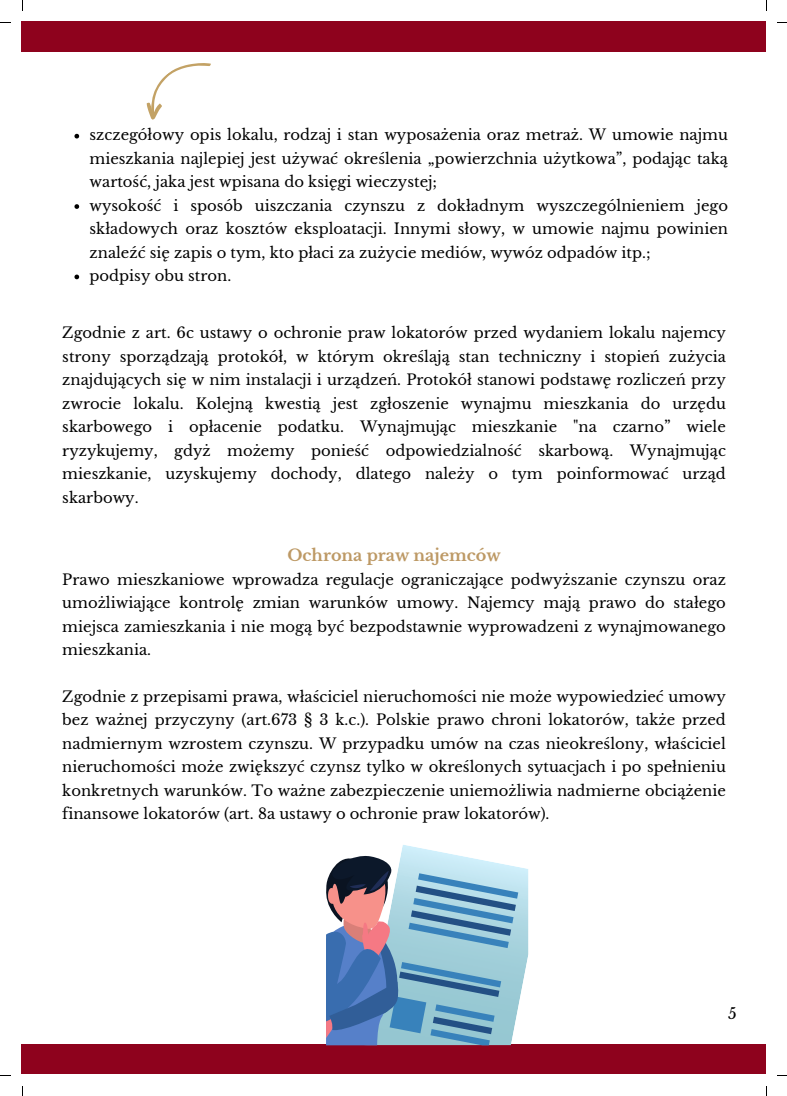
<style>
.page{position:relative;width:787px;height:1096px;background:#fff}
.page>*{position:absolute;margin:0;border:0;box-sizing:border-box;transform-origin:0 0}
.t1{font:700 16px "Libre Baskerville";color:#bd9965}
.t2{font:15px "Libre Baskerville";color:#000}
.t3{font:14.75px/23.5px "Libre Baskerville";color:#000;text-align:justify}
</style>
<div class="page">
<div style="left:22px;top:22px;width:744px;height:30px;background:#8e021d"></div>
<div style="left:22px;top:1044px;width:744px;height:29px;background:#8e021d"></div>
<svg style="left:146px;top:63px;width:65px;height:57px"></svg>
<svg style="left:326px;top:845px;width:202px;height:200px;background:#89a9c2"></svg>
<svg style="left:74px;top:134px;width:5px;height:4px"></svg>
<svg style="left:74px;top:204px;width:5px;height:5px"></svg>
<svg style="left:74px;top:274px;width:5px;height:5px"></svg>
<p class="t3" style="left:90px;top:123px;width:640px">szczegółowy opis lokalu, rodzaj i stan wyposażenia oraz metraż. W umowie najmu mieszkania najlepiej jest używać określenia „powierzchnia użytkowa”, podając taką wartość, jaka jest wpisana do księgi wieczystej;</p>
<p class="t3" style="left:90px;top:194px;width:640px">wysokość i sposób uiszczania czynszu z dokładnym wyszczególnieniem jego składowych oraz kosztów eksploatacji. Innymi słowy, w umowie najmu powinien znaleźć się zapis o tym, kto płaci za zużycie mediów, wywóz odpadów itp.;</p>
<p class="t3" style="left:90px;top:264px;width:143px">podpisy obu stron.</p>
<p class="t3" style="left:62px;top:321px;width:665px">Zgodnie z art. 6c ustawy o ochronie praw lokatorów przed wydaniem lokalu najemcy strony sporządzają protokół, w którym określają stan techniczny i stopień zużycia znajdujących się w nim instalacji i urządzeń. Protokół stanowi podstawę rozliczeń przy zwrocie lokalu. Kolejną kwestią jest zgłoszenie wynajmu mieszkania do urzędu skarbowego i opłacenie podatku. Wynajmując mieszkanie "na czarno” wiele ryzykujemy, gdyż możemy ponieść odpowiedzialność skarbową. Wynajmując mieszkanie, uzyskujemy dochody, dlatego należy o tym poinformować urząd skarbowy.</p>
<p class="t1" style="left:287px;top:545px;width:215px">Ochrona praw najemców</p>
<p class="t3" style="left:62px;top:567px;width:665px">Prawo mieszkaniowe wprowadza regulacje ograniczające podwyższanie czynszu oraz umożliwiające kontrolę zmian warunków umowy. Najemcy mają prawo do stałego miejsca zamieszkania i nie mogą być bezpodstawnie wyprowadzeni z wynajmowanego mieszkania.</p>
<p class="t3" style="left:62px;top:685px;width:665px">Zgodnie z przepisami prawa, właściciel nieruchomości nie może wypowiedzieć umowy bez ważnej przyczyny (art.673 § 3 k.c.). Polskie prawo chroni lokatorów, także przed nadmiernym wzrostem czynszu. W przypadku umów na czas nieokreślony, właściciel nieruchomości może zwiększyć czynsz tylko w określonych sytuacjach i po spełnieniu konkretnych warunków. To ważne zabezpieczenie uniemożliwia nadmierne obciążenie finansowe lokatorów (art. 8a ustawy o ochronie praw lokatorów).</p>
<p class="t2" style="left:728px;top:1004px;width:10px">5</p>
</div>
